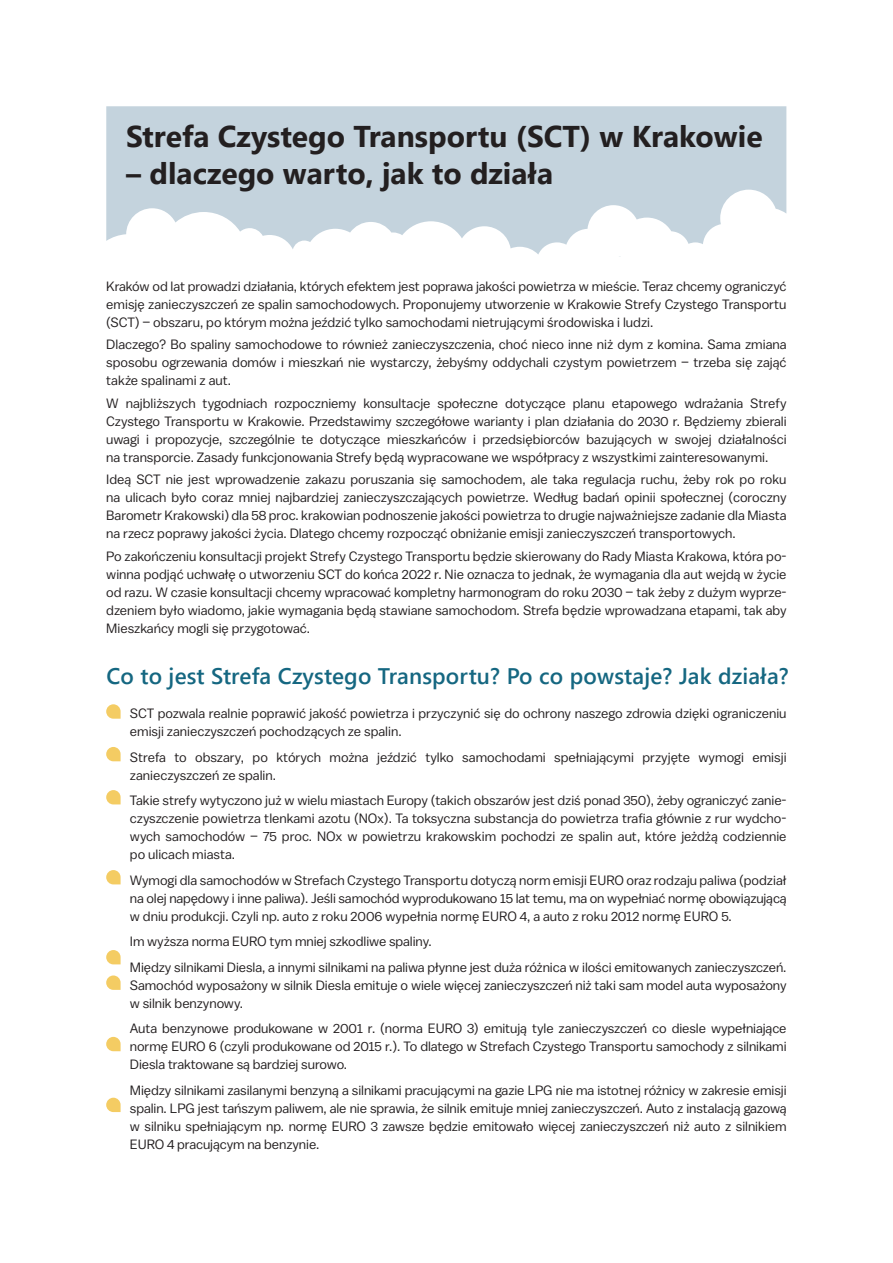
<style>
.page{position:relative;width:893px;height:1263px;background:#fff}
.page>*{position:absolute;margin:0;border:0;box-sizing:border-box;transform-origin:0 0}
.t1{font:700 30px "Segoe UI";color:#231f20}
.t2{font:600 22.5px "Segoe UI";letter-spacing:.005em;color:#156781}
.t3{font:13.5px/18px "Balto";letter-spacing:-.005em;color:#231f20;text-align:justify}
</style>
<div class="page">
<svg style="left:106px;top:106px;width:680px;height:149px;fill:#c4d3dd"></svg>
<svg style="left:106px;top:704px;width:15px;height:15px"></svg>
<svg style="left:106px;top:747px;width:15px;height:14px"></svg>
<svg style="left:106px;top:790px;width:15px;height:14px"></svg>
<svg style="left:106px;top:870px;width:15px;height:14px"></svg>
<svg style="left:106px;top:950px;width:15px;height:14px"></svg>
<svg style="left:106px;top:975px;width:15px;height:15px"></svg>
<svg style="left:106px;top:1037px;width:15px;height:14px"></svg>
<svg style="left:106px;top:1098px;width:15px;height:14px"></svg>
<h1 class="t1" style="left:126px;top:108px;width:638px">Strefa Czystego Transportu (SCT) w Krakowie</h1>
<h1 class="t1" style="left:126px;top:145px;width:428px">– dlaczego warto, jak to działa</h1>
<p class="t3" style="left:106px;top:277px;width:682px">Kraków od lat prowadzi działania, których efektem jest poprawa jakości powietrza w mieście. Teraz chcemy ograniczyć emisję zanieczyszczeń ze spalin samochodowych. Proponujemy utworzenie w Krakowie Strefy Czystego Transportu (SCT) – obszaru, po którym można jeździć tylko samochodami nietrującymi środowiska i ludzi.</p>
<p class="t3" style="left:106px;top:335px;width:682px">Dlaczego? Bo spaliny samochodowe to również zanieczyszczenia, choć nieco inne niż dym z komina. Sama zmiana sposobu ogrzewania domów i mieszkań nie wystarczy, żebyśmy oddychali czystym powietrzem – trzeba się zająć także spalinami z aut.</p>
<p class="t3" style="left:106px;top:394px;width:682px">W najbliższych tygodniach rozpoczniemy konsultacje społeczne dotyczące planu etapowego wdrażania Strefy Czystego Transportu w Krakowie. Przedstawimy szczegółowe warianty i plan działania do 2030 r. Będziemy zbierali uwagi i propozycje, szczególnie te dotyczące mieszkańców i przedsiębiorców bazujących w swojej działalności na transporcie. Zasady funkcjonowania Strefy będą wypracowane we współpracy z wszystkimi zainteresowanymi.</p>
<p class="t3" style="left:106px;top:470px;width:682px">Ideą SCT nie jest wprowadzenie zakazu poruszania się samochodem, ale taka regulacja ruchu, żeby rok po roku na ulicach było coraz mniej najbardziej zanieczyszczających powietrze. Według badań opinii społecznej (coroczny Barometr Krakowski) dla 58 proc. krakowian podnoszenie jakości powietrza to drugie najważniejsze zadanie dla Miasta na rzecz poprawy jakości życia. Dlatego chcemy rozpocząć obniżanie emisji zanieczyszczeń transportowych.</p>
<p class="t3" style="left:106px;top:547px;width:682px">Po zakończeniu konsultacji projekt Strefy Czystego Transportu będzie skierowany do Rady Miasta Krakowa, która po&shy;winna podjąć uchwałę o utworzeniu SCT do końca 2022 r. Nie oznacza to jednak, że wymagania dla aut wejdą w życie od razu. W czasie konsultacji chcemy wpracować kompletny harmonogram do roku 2030 – tak żeby z dużym wyprze&shy;dzeniem było wiadomo, jakie wymagania będą stawiane samochodom. Strefa będzie wprowadzana etapami, tak aby Mieszkańcy mogli się przygotować.</p>
<h2 class="t2" style="left:106px;top:655px;width:684px">Co to jest Strefa Czystego Transportu? Po co powstaje? Jak działa?</h2>
<p class="t3" style="left:130px;top:704px;width:658px">SCT pozwala realnie poprawić jakość powietrza i przyczynić się do ochrony naszego zdrowia dzięki ograniczeniu emisji zanieczyszczeń pochodzących ze spalin.</p>
<p class="t3" style="left:130px;top:748px;width:658px">Strefa to obszary, po których można jeździć tylko samochodami spełniającymi przyjęte wymogi emisji zanieczyszczeń ze spalin.</p>
<p class="t3" style="left:130px;top:791px;width:658px">Takie strefy wytyczono już w wielu miastach Europy (takich obszarów jest dziś ponad 350), żeby ograniczyć zanie&shy;czyszczenie powietrza tlenkami azotu (NOx). Ta toksyczna substancja do powietrza trafia głównie z rur wydcho&shy;wych samochodów – 75 proc. NOx w powietrzu krakowskim pochodzi ze spalin aut, które jeżdżą codziennie po ulicach miasta.</p>
<p class="t3" style="left:130px;top:871px;width:658px">Wymogi dla samochodów w Strefach Czystego Transportu dotyczą norm emisji EURO oraz rodzaju paliwa (podział na olej napędowy i inne paliwa). Jeśli samochód wyprodukowano 15 lat temu, ma on wypełniać normę obowiązującą w dniu produkcji. Czyli np. auto z roku 2006 wypełnia normę EURO 4, a auto z roku 2012 normę EURO 5.</p>
<p class="t3" style="left:130px;top:929px;width:658px;line-height:25.5px">Im wyższa norma EURO tym mniej szkodliwe spaliny.<br>Między silnikami Diesla, a innymi silnikami na paliwa płynne jest duża różnica w ilości emitowanych zanieczyszczeń.</p>
<p class="t3" style="left:130px;top:976px;width:658px">Samochód wyposażony w silnik Diesla emituje o wiele więcej zanieczyszczeń niż taki sam model auta wyposażony w silnik benzynowy.</p>
<p class="t3" style="left:130px;top:1019px;width:658px">Auta benzynowe produkowane w 2001 r. (norma EURO 3) emitują tyle zanieczyszczeń co diesle wypełniające normę EURO 6 (czyli produkowane od 2015 r.). To dlatego w Strefach Czystego Transportu samochody z silnikami Diesla traktowane są bardziej surowo.</p>
<p class="t3" style="left:130px;top:1081px;width:658px">Między silnikami zasilanymi benzyną a silnikami pracującymi na gazie LPG nie ma istotnej różnicy w zakresie emisji spalin. LPG jest tańszym paliwem, ale nie sprawia, że silnik emituje mniej zanieczyszczeń. Auto z instalacją gazową w silniku spełniającym np. normę EURO 3 zawsze będzie emitowało więcej zanieczyszczeń niż auto z silnikiem EURO 4 pracującym na benzynie.</p>
</div>
